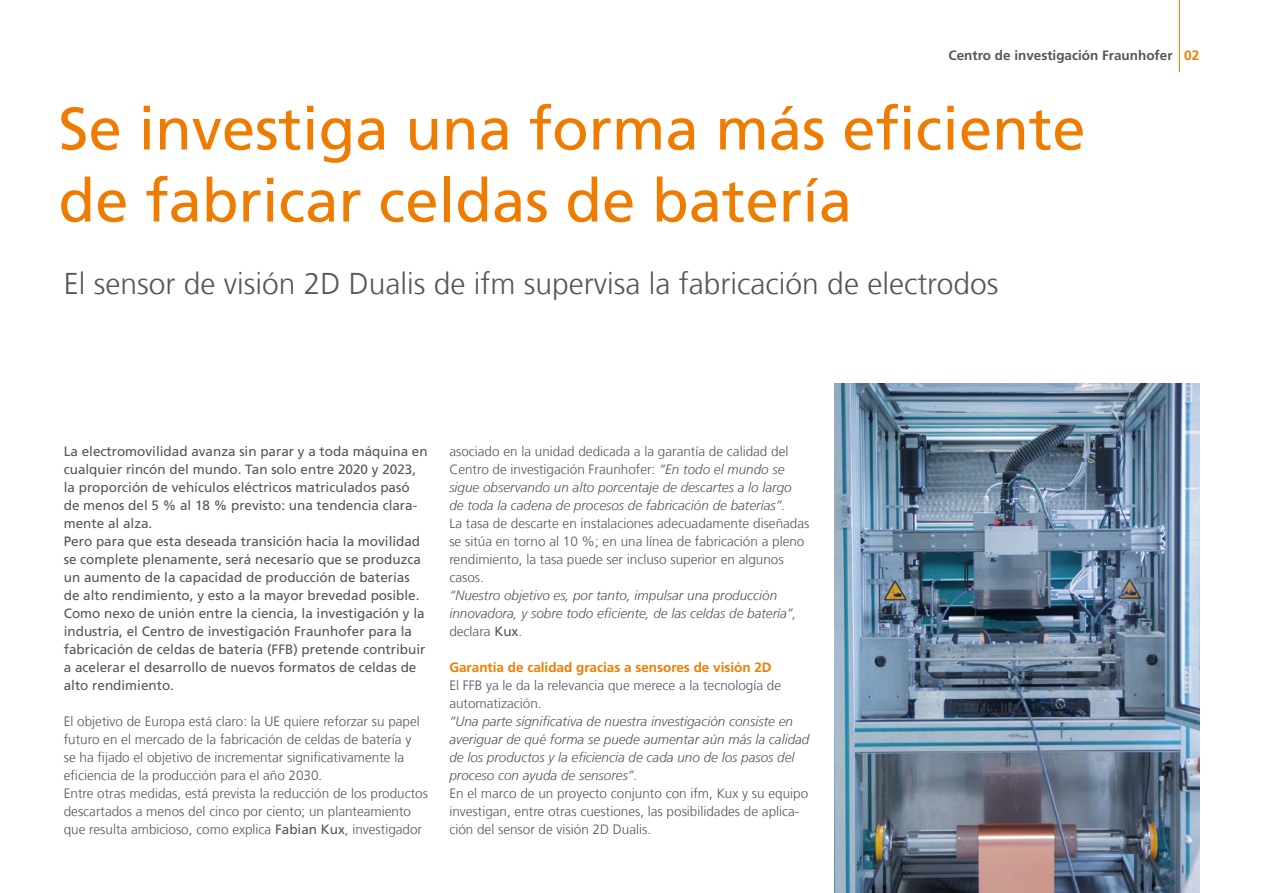
<style>
.page{position:relative;width:1263px;height:893px;background:#fff}
.page>*{position:absolute;margin:0;border:0;box-sizing:border-box;transform-origin:0 0}
.Headline{font:60px/72px "Frutiger LT Com";color:#ef7c00}
.Subheadline_Innenseiten_20pt{font:300 30px "Frutiger LT Com";color:#565656}
.Fließtext_9pt_verschachtelt{font:300 13.5px/18px "Frutiger LT Com";color:#565656}
.Einleitung_9pt{font:13.5px/18px "Frutiger LT Com";color:#565656}
.Fließtext_9pt_headline_orange{font:700 13.5px "Frutiger LT Com";color:#ef7c00}
.t1{font:700 13.5px "Frutiger LT Com";color:#565656}
.s1{color:#ef7c00}
.s2{font-weight:400}
.s3{font-style:italic}
</style>
<div class="page">
<img style="left:835px;top:384px;width:364px;height:509px">
<hr style="left:1179px;top:0;width:1px;height:72px;background:#ef7c00">
<p class="t1" style="left:948px;top:47px;width:252px">Centro de investigación Fraunhofer <span class="s1">02</span></p>
<p class="Headline" style="left:58px;top:93px;width:1029px">Se investiga una forma más eficiente de fabricar celdas de batería</p>
<p class="Subheadline_Innenseiten_20pt" style="left:64px;top:266px;width:936px">El sensor de visión 2D Dualis de ifm supervisa la fabricación de electrodos</p>
<p class="Einleitung_9pt" style="left:64px;top:442px;width:365px">La electromovilidad avanza sin parar y a toda máquina en cualquier rincón del mundo. Tan solo entre 2020 y 2023, la proporción de vehículos eléctricos matriculados pasó de menos del 5 % al 18 % previsto: una tendencia clara&shy;mente al alza.<br>Pero para que esta deseada transición hacia la movilidad se complete plenamente, será necesario que se produzca un aumento de la capacidad de producción de baterías de alto rendimiento, y esto a la mayor brevedad posible.<br>Como nexo de unión entre la ciencia, la investigación y la industria, el Centro de investigación Fraunhofer para la fabricación de celdas de batería (FFB) pretende contribuir a acelerar el desarrollo de nuevos formatos de celdas de alto rendimiento.</p>
<p class="Fließtext_9pt_verschachtelt" style="left:64px;top:712px;width:366px">El objetivo de Europa está claro: la UE quiere reforzar su papel futuro en el mercado de la fabricación de celdas de batería y<br>se ha fijado el objetivo de incrementar significativamente la eficiencia de la producción para el año 2030.<br>Entre otras medidas, está prevista la reducción de los productos descartados a menos del cinco por ciento; un planteamiento que resulta ambicioso, como explica <span class="s2">Fabian Kux</span>, investigador</p>
<p class="Fließtext_9pt_verschachtelt" style="left:449px;top:442px;width:362px">asociado en la unidad dedicada a la garantía de calidad del Centro de investigación Fraunhofer: <span class="s3">“En todo el mundo se sigue observando un alto porcentaje de descartes a lo largo<br>de toda la cadena de procesos de fabricación de baterías”.<br></span>La tasa de descarte en instalaciones adecuadamente diseñadas se sitúa en torno al 10 %; en una línea de fabricación a pleno rendimiento, la tasa puede ser incluso superior en algunos casos.<br><span class="s3">“Nuestro objetivo es, por tanto, impulsar una producción innovadora, y sobre todo eficiente, de las celdas de batería”, </span>declara <span class="s2">Kux</span>.</p>
<p class="Fließtext_9pt_headline_orange" style="left:449px;top:659px;width:324px">Garantía de calidad gracias a sensores de visión 2D</p>
<p class="Fließtext_9pt_verschachtelt" style="left:449px;top:676px;width:362px">El FFB ya le da la relevancia que merece a la tecnología de automatización.<br><span class="s3">“Una parte significativa de nuestra investigación consiste en averiguar de qué forma se puede aumentar aún más la calidad de los productos y la eficiencia de cada uno de los pasos del proceso con ayuda de sensores”.<br></span>En el marco de un proyecto conjunto con ifm, Kux y su equipo investigan, entre otras cuestiones, las posibilidades de aplica&shy;ción del sensor de visión 2D Dualis.</p>
</div>
